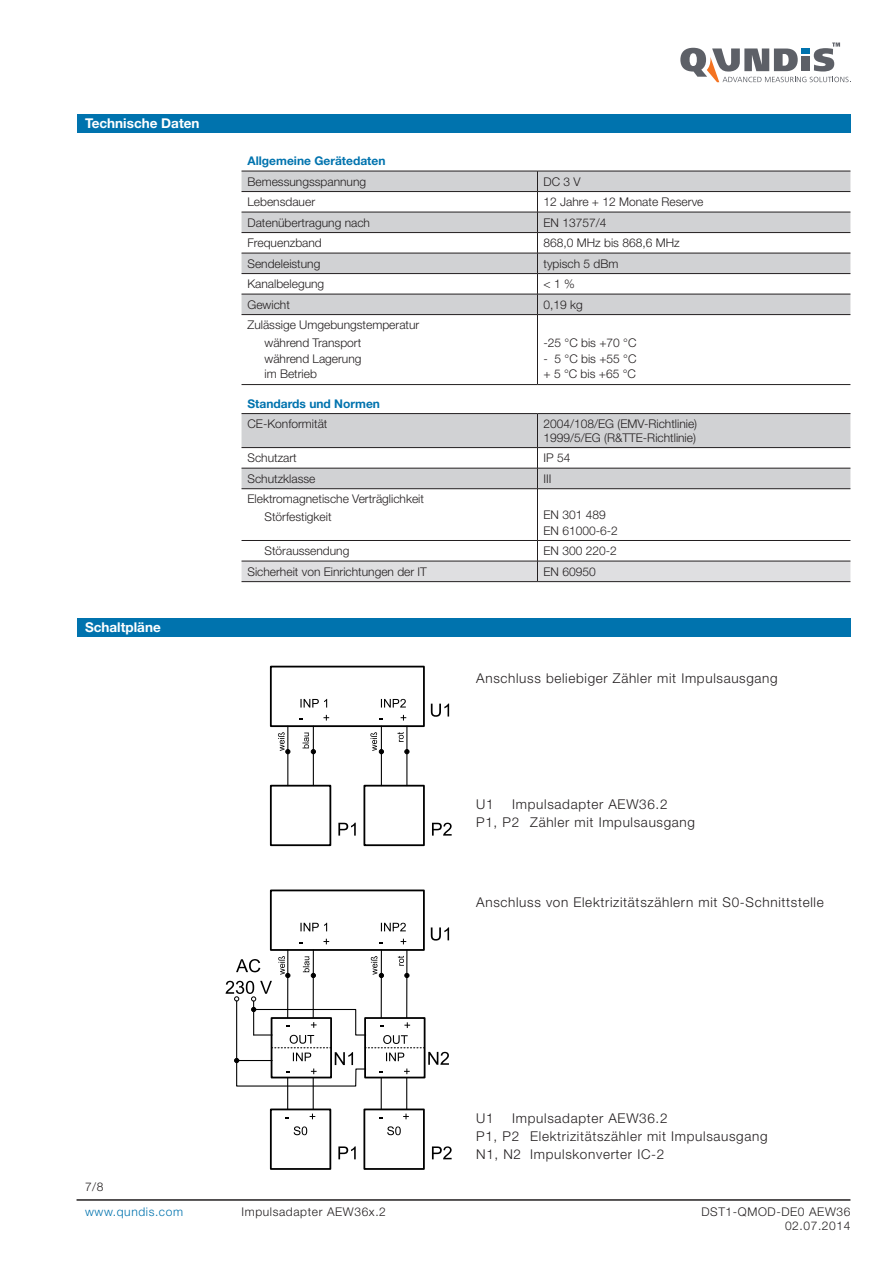
<style>
.page{position:relative;width:893px;height:1263px;background:#fff}
.page>*{position:absolute;margin:0;border:0;box-sizing:border-box;transform-origin:0 0}
.t1{font:300 13.5px/18px "Helvetica Neue LT Pro";letter-spacing:.05em;color:#231f20}
.t2{font:700 13.5px "Helvetica Neue LT Pro";color:#fff}
.t3{font:300 12px/15.6px "Helvetica Neue LT Pro";color:#231f20}
.t4{font:300 12px/13.5px "Helvetica Neue LT Pro";letter-spacing:.05em;color:#231f20;text-align:right}
.t5{font:700 12px "Helvetica Neue LT Pro";color:#0073ae}
.t6{font:300 12px "Helvetica Neue LT Pro";letter-spacing:.05em;color:#0073ae}
</style>
<div class="page">
<hr style="left:77px;top:1199px;width:773px;height:2px;background:#231f20">
<svg style="left:680px;top:43px;width:171px;height:39px"></svg>
<div style="left:77px;top:115px;width:773px;height:18px;background:#0073ae"></div>
<svg style="left:242px;top:172px;width:608px;height:316px"></svg>
<hr style="left:242px;top:171px;width:295px;height:1px;background:#231f20">
<hr style="left:537px;top:171px;width:313px;height:1px;background:#231f20">
<hr style="left:242px;top:191px;width:295px;height:1px;background:#231f20">
<hr style="left:537px;top:191px;width:313px;height:1px;background:#231f20">
<hr style="left:242px;top:212px;width:295px;height:1px;background:#231f20">
<hr style="left:537px;top:212px;width:313px;height:1px;background:#231f20">
<hr style="left:242px;top:232px;width:295px;height:1px;background:#231f20">
<hr style="left:537px;top:232px;width:313px;height:1px;background:#231f20">
<hr style="left:242px;top:253px;width:295px;height:1px;background:#231f20">
<hr style="left:537px;top:253px;width:313px;height:1px;background:#231f20">
<hr style="left:242px;top:273px;width:295px;height:1px;background:#231f20">
<hr style="left:537px;top:273px;width:313px;height:1px;background:#231f20">
<hr style="left:242px;top:294px;width:295px;height:1px;background:#231f20">
<hr style="left:537px;top:294px;width:313px;height:1px;background:#231f20">
<hr style="left:242px;top:314px;width:295px;height:1px;background:#231f20">
<hr style="left:537px;top:314px;width:313px;height:1px;background:#231f20">
<hr style="left:242px;top:413px;width:295px;height:1px;background:#231f20">
<hr style="left:537px;top:413px;width:313px;height:1px;background:#231f20">
<hr style="left:242px;top:447px;width:295px;height:1px;background:#231f20">
<hr style="left:537px;top:447px;width:313px;height:1px;background:#231f20">
<hr style="left:242px;top:468px;width:295px;height:1px;background:#231f20">
<hr style="left:537px;top:468px;width:313px;height:1px;background:#231f20">
<hr style="left:242px;top:488px;width:295px;height:1px;background:#231f20">
<hr style="left:537px;top:488px;width:313px;height:1px;background:#231f20">
<hr style="left:242px;top:540px;width:295px;height:1px;background:#231f20">
<hr style="left:537px;top:540px;width:313px;height:1px;background:#231f20">
<svg style="left:537px;top:171px;width:1px;height:143px"></svg>
<hr style="left:537px;top:315px;width:1px;height:69px;background:#231f20">
<hr style="left:537px;top:414px;width:1px;height:33px;background:#231f20">
<svg style="left:537px;top:448px;width:1px;height:40px"></svg>
<hr style="left:537px;top:489px;width:1px;height:51px;background:#231f20">
<svg style="left:242px;top:541px;width:608px;height:40px"></svg>
<hr style="left:242px;top:581px;width:295px;height:1px;background:#231f20">
<hr style="left:537px;top:581px;width:313px;height:1px;background:#231f20">
<hr style="left:242px;top:384px;width:295px;height:1px;background:#231f20">
<hr style="left:537px;top:384px;width:313px;height:1px;background:#231f20">
<div style="left:77px;top:618px;width:773px;height:19px;background:#0073ae"></div>
<div style="left:270px;top:666px;width:155px;height:61px;border:2px solid #000"></div>
<svg style="left:300px;top:699px;width:27px;height:8px"></svg>
<svg style="left:381px;top:699px;width:25px;height:8px"></svg>
<svg style="left:323px;top:715px;width:6px;height:5px"></svg>
<svg style="left:401px;top:715px;width:5px;height:5px"></svg>
<svg style="left:431px;top:704px;width:18px;height:13px"></svg>
<div style="left:270px;top:785px;width:61px;height:61px;border:2px solid #000"></div>
<div style="left:363px;top:785px;width:62px;height:61px;border:2px solid #000"></div>
<svg style="left:338px;top:823px;width:18px;height:13px"></svg>
<svg style="left:432px;top:823px;width:20px;height:13px"></svg>
<hr style="left:287px;top:726px;width:1px;height:60px;background:#000">
<hr style="left:313px;top:726px;width:1px;height:60px;background:#000">
<hr style="left:381px;top:726px;width:1px;height:60px;background:#000">
<hr style="left:406px;top:726px;width:1px;height:60px;background:#000">
<svg style="left:405px;top:749px;width:4px;height:5px"></svg>
<svg style="left:302px;top:733px;width:14px;height:21px"></svg>
<svg style="left:278px;top:732px;width:12px;height:22px"></svg>
<svg style="left:370px;top:732px;width:14px;height:22px"></svg>
<svg style="left:397px;top:732px;width:7px;height:10px"></svg>
<div style="left:270px;top:889px;width:155px;height:62px;border:2px solid #000"></div>
<svg style="left:300px;top:923px;width:27px;height:8px"></svg>
<svg style="left:381px;top:923px;width:25px;height:8px"></svg>
<svg style="left:323px;top:939px;width:6px;height:5px"></svg>
<svg style="left:401px;top:939px;width:5px;height:5px"></svg>
<svg style="left:431px;top:927px;width:18px;height:13px"></svg>
<div style="left:270px;top:1108px;width:61px;height:62px;border:2px solid #000"></div>
<div style="left:363px;top:1108px;width:62px;height:62px;border:2px solid #000"></div>
<svg style="left:338px;top:1146px;width:18px;height:13px"></svg>
<svg style="left:432px;top:1146px;width:20px;height:13px"></svg>
<hr style="left:287px;top:950px;width:1px;height:68px;background:#000">
<hr style="left:313px;top:950px;width:1px;height:68px;background:#000">
<hr style="left:381px;top:950px;width:1px;height:68px;background:#000">
<hr style="left:406px;top:950px;width:1px;height:68px;background:#000">
<hr style="left:287px;top:1077px;width:1px;height:32px;background:#000">
<hr style="left:313px;top:1077px;width:1px;height:32px;background:#000">
<hr style="left:381px;top:1077px;width:1px;height:32px;background:#000">
<hr style="left:406px;top:1077px;width:1px;height:32px;background:#000">
<svg style="left:294px;top:1126px;width:13px;height:9px"></svg>
<svg style="left:403px;top:1113px;width:6px;height:6px"></svg>
<svg style="left:387px;top:1126px;width:14px;height:9px"></svg>
<svg style="left:226px;top:956px;width:223px;height:131px"></svg>
<p class="t2" style="left:85px;top:114px;width:116px">Technische Daten</p>
<p class="t2" style="left:85px;top:618px;width:77px">Schaltpläne</p>
<p class="t5" style="left:248px;top:153px;width:139px">Allgemeine Gerätedaten</p>
<p class="t3" style="left:248px;top:173px;width:120px">Bemessungsspannung</p>
<p class="t3" style="left:543px;top:173px;width:39px">DC 3 V</p>
<p class="t3" style="left:248px;top:194px;width:69px">Lebensdauer</p>
<p class="t3" style="left:543px;top:194px;width:161px">12 Jahre + 12 Monate Reserve</p>
<p class="t3" style="left:248px;top:214px;width:124px">Datenübertragung nach</p>
<p class="t3" style="left:543px;top:214px;width:64px">EN 13757/4</p>
<p class="t3" style="left:248px;top:235px;width:76px">Frequenzband</p>
<p class="t3" style="left:543px;top:235px;width:138px">868,0 MHz bis 868,6 MHz</p>
<p class="t3" style="left:248px;top:255px;width:74px">Sendeleistung</p>
<p class="t3" style="left:543px;top:255px;width:76px">typisch 5 dBm</p>
<p class="t3" style="left:248px;top:276px;width:78px">Kanalbelegung</p>
<p class="t3" style="left:543px;top:276px;width:33px">&lt; 1 %</p>
<p class="t3" style="left:248px;top:296px;width:44px">Gewicht</p>
<p class="t3" style="left:543px;top:296px;width:41px">0,19 kg</p>
<p class="t3" style="left:265px;top:316px;width:156px;line-height:17.7px;text-indent:-17px">Zulässige Umgebungstemperatur während Transport</p>
<p class="t3" style="left:265px;top:350px;width:98px">während Lagerung im Betrieb</p>
<p class="t3" style="left:543px;top:335px;width:95px">-25 °C bis +70 °C</p>
<p class="t3" style="left:543px;top:350px;width:95px">- 5 °C bis +55 °C + 5 °C bis +65 °C</p>
<p class="t5" style="left:248px;top:396px;width:134px">Standards und Normen</p>
<p class="t3" style="left:248px;top:416px;width:82px">CE-Konformität</p>
<p class="t3" style="left:543px;top:417px;width:155px;line-height:13.5px">2004/108/EG (EMV-Richtlinie)<br>1999/5/EG (R&amp;TTE-Richtlinie)</p>
<p class="t3" style="left:248px;top:450px;width:51px">Schutzart</p>
<p class="t3" style="left:543px;top:450px;width:28px">IP 54</p>
<p class="t3" style="left:248px;top:470px;width:70px">Schutzklasse</p>
<p class="t3" style="left:543px;top:470px;width:9px">III</p>
<p class="t3" style="left:265px;top:490px;width:161px;line-height:17.7px;text-indent:-17px">Elektromagnetische Verträglichkeit<br>Störfestigkeit</p>
<p class="t3" style="left:543px;top:507px;width:76px">EN 301 489<br>EN 61000-6-2</p>
<p class="t3" style="left:265px;top:543px;width:86px">Störaussendung</p>
<p class="t3" style="left:543px;top:543px;width:75px">EN 300 220-2</p>
<p class="t3" style="left:248px;top:563px;width:181px">Sicherheit von Einrichtungen der IT</p>
<p class="t3" style="left:543px;top:563px;width:54px">EN 60950</p>
<p class="t1" style="left:476px;top:669px;width:303px">Anschluss beliebiger Zähler mit Impulsausgang</p>
<p class="t1" style="left:476px;top:795px;width:19px">U1</p>
<p class="t1" style="left:476px;top:795px;width:220px;text-indent:36px">Impulsadapter AEW36.2<br>P1, P2 Zähler mit Impulsausgang</p>
<p class="t1" style="left:476px;top:892px;width:349px">Anschluss von Elektrizitätszählern mit S0-Schnittstelle</p>
<p class="t3" style="left:85px;top:1178px;width:20px">7/8</p>
<p class="t6" style="left:85px;top:1205px;width:100px">www.qundis.com</p>
<p class="t1" style="left:476px;top:1108px;width:19px">U1</p>
<p class="t1" style="left:476px;top:1108px;width:293px;text-indent:36px">Impulsadapter AEW36.2<br>P1, P2 Elektrizitätszähler mit Impulsausgang<br>N1, N2 Impulskonverter IC-2</p>
<p class="t4" style="left:242px;top:1205px;width:146px">Impulsadapter AEW36x.2</p>
<p class="t4" style="left:701px;top:1205px;width:151px">DST1-QMOD-DE0 AEW36<br>02.07.2014</p>
</div>
